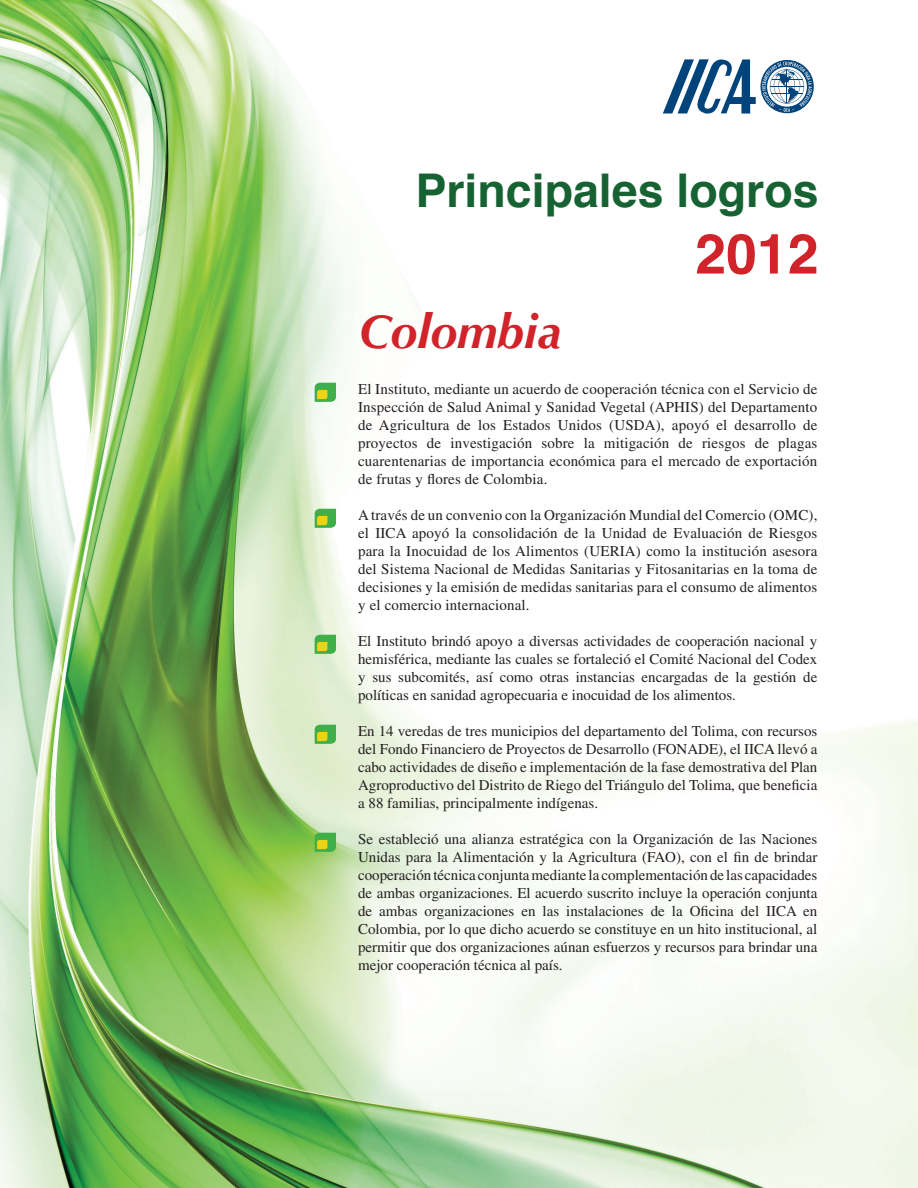
<style>
.page{position:relative;width:918px;height:1188px;background:#fff}
.page>*{position:absolute;margin:0;border:0;box-sizing:border-box;transform-origin:0 0}
.t1{font:700 55.5px "Helvetica";color:#d1232a}
.t2{font:italic 700 48px "Optima";color:#d1232a}
.t3{font:700 46.5px "Helvetica";color:#176232}
.t4{font:15px/18px "Times";color:#231f20;text-align:justify}
</style>
<div class="page">
<img style="left:0;top:0;width:918px;height:1188px">
<svg style="left:663px;top:56px;width:151px;height:58px"></svg>
<svg style="left:315px;top:383px;width:21px;height:19px"></svg>
<svg style="left:315px;top:509px;width:21px;height:19px"></svg>
<svg style="left:315px;top:635px;width:21px;height:19px"></svg>
<svg style="left:315px;top:725px;width:21px;height:19px"></svg>
<svg style="left:315px;top:833px;width:21px;height:19px"></svg>
<h3 class="t3" style="left:415px;top:153px;width:405px">Principales logros</h3>
<h1 class="t1" style="left:695px;top:209px;width:125px">2012</h1>
<p class="t2" style="left:359px;top:303px;width:204px">Colombia</p>
<p class="t4" style="left:358px;top:380px;width:461px">El Instituto, mediante un acuerdo de cooperación técnica con el Servicio de Inspección de Salud Animal y Sanidad Vegetal (APHIS) del Departamento de Agricultura de los Estados Unidos (USDA), apoyó el desarrollo de proyectos de investigación sobre la mitigación de riesgos de plagas cuarentenarias de importancia económica para el mercado de exportación de frutas y flores de Colombia.</p>
<p class="t4" style="left:358px;top:506px;width:461px">A través de un convenio con la Organización Mundial del Comercio (OMC), el IICA apoyó la consolidación de la Unidad de Evaluación de Riesgos para la Inocuidad de los Alimentos (UERIA) como la institución asesora del Sistema Nacional de Medidas Sanitarias y Fitosanitarias en la toma de decisiones y la emisión de medidas sanitarias para el consumo de alimentos y el comercio internacional.</p>
<p class="t4" style="left:358px;top:632px;width:461px">El Instituto brindó apoyo a diversas actividades de cooperación nacional y hemisférica, mediante las cuales se fortaleció el Comité Nacional del Codex y sus subcomités, así como otras instancias encargadas de la gestión de políticas en sanidad agropecuaria e inocuidad de los alimentos.</p>
<p class="t4" style="left:358px;top:722px;width:461px">En 14 veredas de tres municipios del departamento del Tolima, con recursos del Fondo Financiero de Proyectos de Desarrollo (FONADE), el IICA llevó a cabo actividades de diseño e implementación de la fase demostrativa del Plan Agroproductivo del Distrito de Riego del Triángulo del Tolima, que beneficia a 88 familias, principalmente indígenas.</p>
<p class="t4" style="left:358px;top:830px;width:461px">Se estableció una alianza estratégica con la Organización de las Naciones Unidas para la Alimentación y la Agricultura (FAO), con el fin de brindar cooperación técnica conjunta mediante la complementación de las capacidades de ambas organizaciones. El acuerdo suscrito incluye la operación conjunta de ambas organizaciones en las instalaciones de la Oficina del IICA en Colombia, por lo que dicho acuerdo se constituye en un hito institucional, al permitir que dos organizaciones aúnan esfuerzos y recursos para brindar una mejor cooperación técnica al país.</p>
</div>
